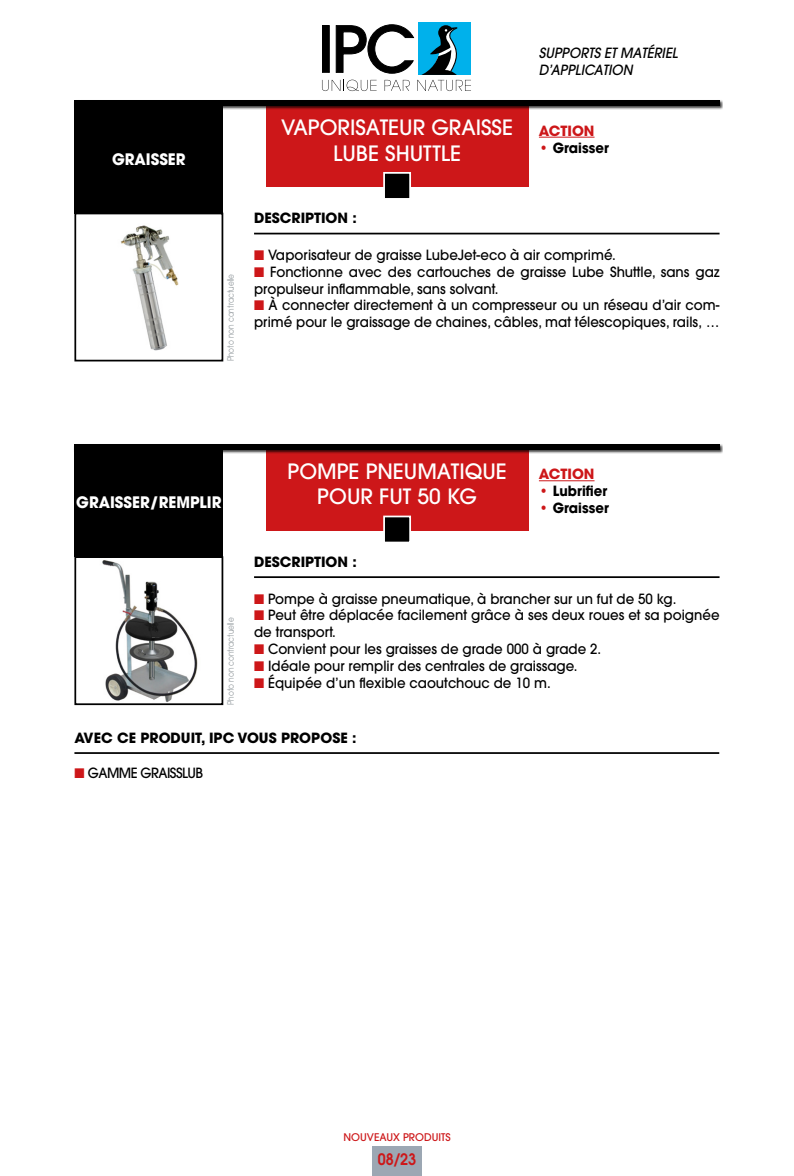
<style>
.page{position:relative;width:794px;height:1176px;background:#fff}
.page>*{position:absolute;margin:0;border:0;box-sizing:border-box;transform-origin:0 0}
.t1{font:500 21px/25.2px "ITC Avant Garde Std";color:#fff;text-align:center}
.t2{font:700 15.75px "ITC Avant Garde Std";color:#fff;scale:.95 1}
.t3{font:600 15.75px "ITC Avant Garde Std";color:#cd1719;scale:.9 1}
.t4{font:500 14px/16.8px "ITC Avant Garde Std";color:#000;scale:.95 1}
.t5{font:700 14px "ITC Avant Garde Std";color:#000}
.t6{font:italic 500 14px/16.8px "ITC Avant Garde Std";color:#000;scale:.95 1}
.t7{font:700 14px "ITC Avant Garde Std";color:#000;scale:.95 1}
.t8{font:500 14px "ITC Avant Garde Std";letter-spacing:-.04em;color:#000;scale:.95 1}
.t9{font:700 14px "ITC Avant Garde Std";color:#cd1719}
.t10{font:500 10.5px "ITC Avant Garde Std";color:#cd1719}
.t11{font:8.75px "ITC Avant Garde Std";color:#91989c;scale:.85 1}
.s1{color:#cd1719}
</style>
<div class="page">
<div style="left:372px;top:1146px;width:50px;height:30px;background:#9ca7b3"></div>
<div style="left:74px;top:105px;width:149px;height:109px;background:#000"></div>
<div style="left:266px;top:100px;width:262px;height:87px;background:#cd1719"></div>
<div style="left:74px;top:100px;width:649px;height:10px;background:#000;opacity:.75"></div>
<div style="left:74px;top:100px;width:645px;height:6px;background:#000"></div>
<div style="left:418px;top:22px;width:53px;height:53px;background:#00b1eb"></div>
<svg style="left:322px;top:24px;width:149px;height:67px"></svg>
<div style="left:384px;top:173px;width:26px;height:26px;background:#000"></div>
<div style="left:383px;top:172px;width:28px;height:28px;border:2px solid #fff"></div>
<img style="left:120px;top:225px;width:59px;height:125px">
<div style="left:74px;top:213px;width:149px;height:148px;border:2px solid #000"></div>
<hr style="left:254px;top:233px;width:465px;height:1px;background:#000">
<hr style="left:539px;top:137px;width:55px;height:1px;background:#cd1719">
<div style="left:74px;top:448px;width:149px;height:108px;background:#000"></div>
<div style="left:266px;top:444px;width:262px;height:86px;background:#cd1719"></div>
<div style="left:74px;top:443px;width:649px;height:10px;background:#000;opacity:.75"></div>
<div style="left:74px;top:444px;width:645px;height:6px;background:#000"></div>
<div style="left:384px;top:516px;width:26px;height:26px;background:#000"></div>
<div style="left:383px;top:515px;width:28px;height:28px;border:2px solid #fff"></div>
<img style="left:102px;top:560px;width:96px;height:142px">
<div style="left:74px;top:556px;width:149px;height:149px;border:2px solid #000"></div>
<hr style="left:254px;top:576px;width:465px;height:2px;background:#000">
<hr style="left:74px;top:752px;width:645px;height:2px;background:#000">
<hr style="left:539px;top:480px;width:55px;height:1px;background:#cd1719">
<p class="t2" style="left:112px;top:149px;width:79px">GRAISSER</p>
<p class="t1" style="left:281px;top:115px;width:233px">VAPORISATEUR GRAISSE<br>LUBE SHUTTLE</p>
<p class="t6" style="left:539px;top:45px;width:148px">SUPPORTS ET MATÉRIEL<br>D’APPLICATION</p>
<p class="t9" style="left:539px;top:121px;width:57px">ACTION</p>
<p class="t7" style="left:539px;top:138px;width:75px"><span class="s1">•</span> Graisser</p>
<p class="t11" style="left:225px;top:361px;width:105px;rotate:-90deg">Photo non contractuelle</p>
<p class="t5" style="left:254px;top:208px;width:104px">DESCRIPTION :</p>
<p class="t4" style="left:254px;top:246px;width:382px"><span class="s1">■</span> Vaporisateur de graisse LubeJet-eco à air comprimé.</p>
<p class="t4" style="left:254px;top:263px;width:491px"><span class="s1">■</span> Fonctionne avec des cartouches de graisse Lube Shuttle, sans gaz propulseur inflammable, sans solvant.</p>
<p class="t4" style="left:254px;top:297px;width:491px"><span class="s1">■</span> À connecter directement à un compresseur ou un réseau d’air com&shy;primé pour le graissage de chaines, câbles, mat télescopiques, rails, …</p>
<p class="t2" style="left:76px;top:492px;width:154px">GRAISSER/REMPLIR</p>
<p class="t11" style="left:225px;top:705px;width:105px;rotate:-90deg">Photo non contractuelle</p>
<p class="t1" style="left:287px;top:458px;width:221px">POMPE PNEUMATIQUE<br>POUR FUT 50 KG</p>
<p class="t9" style="left:539px;top:465px;width:57px">ACTION</p>
<p class="t7" style="left:539px;top:482px;width:74px"><span class="s1">•</span> Lubrifier</p>
<p class="t7" style="left:539px;top:498px;width:75px"><span class="s1">•</span> Graisser</p>
<p class="t5" style="left:254px;top:552px;width:104px">DESCRIPTION :</p>
<p class="t4" style="left:254px;top:590px;width:446px"><span class="s1">■</span> Pompe à graisse pneumatique, à brancher sur un fut de 50 kg.</p>
<p class="t4" style="left:254px;top:607px;width:491px"><span class="s1">■</span> Peut être déplacée facilement grâce à ses deux roues et sa poignée de transport.</p>
<p class="t4" style="left:254px;top:640px;width:367px"><span class="s1">■</span> Convient pour les graisses de grade 000 à grade 2.</p>
<p class="t4" style="left:254px;top:657px;width:342px"><span class="s1">■</span> Idéale pour remplir des centrales de graissage.</p>
<p class="t4" style="left:254px;top:674px;width:314px"><span class="s1">■</span> Équipée d’un flexible caoutchouc de 10 m.</p>
<p class="t5" style="left:74px;top:728px;width:283px">AVEC CE PRODUIT, IPC VOUS PROPOSE :</p>
<p class="t8" style="left:74px;top:763px;width:137px"><span class="s1">■</span> GAMME GRAISSLUB</p>
<p class="t10" style="left:343px;top:1130px;width:109px">NOUVEAUX PRODUITS</p>
<p class="t3" style="left:378px;top:1149px;width:44px">08/23</p>
</div>
